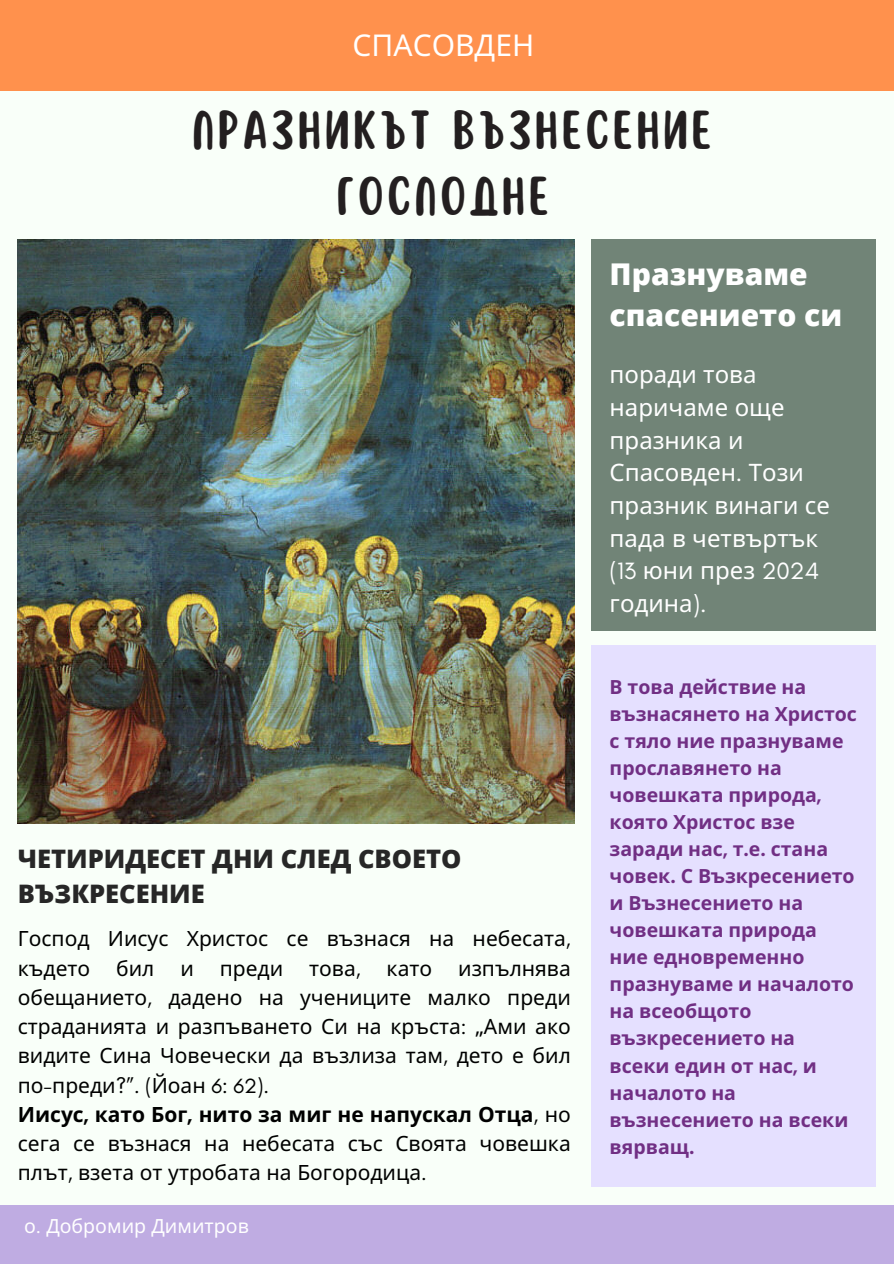
<style>
.page{position:relative;width:894px;height:1264px;background:#fff}
.page>*{position:absolute;margin:0;border:0;box-sizing:border-box;transform-origin:0 0}
.t1{font:48px/66.3px "Scripter";letter-spacing:.07em;color:#231f20;text-align:center}
.t2{font:800 30px/41.7px "Open Sans";color:#fff}
.t3{font:30px "Noto Sans";color:#fff}
.t4{font:800 25.5px/34.8px "Open Sans";color:#272727}
.t5{font:24px/32.7px "Noto Sans";color:#fff}
.t6{font:21px/29.2px "Noto Sans";color:#000;text-align:justify}
.t7{font:700 19.5px/27px "Noto Sans";color:#712f84}
.t8{font:19.5px "Noto Sans";color:#fff}
.s1{font-family:"Glacial Indifference"}
.s2{font-weight:700}
.s3{font-family:"Glacial Indifference";font-weight:700}
</style>
<div class="page">
<div style="left:0;top:0;width:893px;height:1263px;background:#f9fff9"></div>
<img style="left:18px;top:240px;width:556px;height:583px">
<div style="left:0;top:0;width:893px;height:91px;background:#ff914d"></div>
<div style="left:0;top:1205px;width:893px;height:58px;background:#bface2"></div>
<div style="left:591px;top:240px;width:284px;height:391px;background:#718477"></div>
<div style="left:591px;top:645px;width:284px;height:541px;background:#e5e0ff"></div>
<h3 class="t3" style="left:352px;top:24px;width:183px">СПАСОВДЕН</h3>
<h1 class="t1" style="left:192px;top:98px;width:521px">ПРАЗНИКЪТ ВЪЗНЕСЕНИЕ<br>ГОСПОДНЕ</h1>
<h2 class="t2" style="left:609px;top:252px;width:234px">Празнуваме спасението си</h2>
<p class="t4" style="left:18px;top:840px;width:445px">ЧЕТИРИДЕСЕТ ДНИ СЛЕД СВОЕТО<br>ВЪЗКРЕСЕНИЕ</p>
<h2 class="t6" style="left:18px;top:923px;width:554px">Господ Иисус Христос се възнася на небесата<span class="s1">, </span>където бил и преди това<span class="s1">,</span> като изпълнява обещанието<span class="s1">,</span> дадено на учениците малко преди страданията и разпъването Си на кръста<span class="s1">:</span> „Ами ако видите Сина Човечески да възлиза там<span class="s1">,</span> дето е бил по<span class="s1">-</span>преди<span class="s1">?”. (</span>Йоан <span class="s1">6: 62).</span></h2>
<h1 class="t6" style="left:18px;top:1099px;width:554px"><span class="s2">Иисус</span><span class="s3">,</span> <span class="s2">като Бог</span><span class="s3">,</span> <span class="s2">нито за миг не напускал Отца</span><span class="s1">,</span> но сега се възнася на небесата със Своята човешка плът<span class="s1">,</span> взета от утробата на Богородица<span class="s1">.</span></h1>
<p class="t8" style="left:24px;top:1211px;width:226px">о<span class="s1">.</span> Добромир Димитров</p>
<h4 class="t5" style="left:609px;top:358px;width:222px">поради това наричаме още празника и<br>Спасовден<span class="s1">.</span> Този празник винаги се пада в четвъртък <span class="s1">(13</span> юни през <span class="s1">2024 </span>година<span class="s1">).</span></h4>
<h5 class="t7" style="left:609px;top:673px;width:249px">В това действие на възнасянето на Христос с тяло ние празнуваме прославянето на човешката природа<span class="s1">, </span>която Христос взе заради нас<span class="s1">,</span> т<span class="s1">.</span>е<span class="s1">.</span> стана човек<span class="s1">.</span> С Възкресението и Възнесението на човешката природа ние едновременно празнуваме и началото на всеобщото възкресението на всеки един от нас<span class="s1">,</span> и началото на възнесението на всеки вярващ<span class="s1">.</span></h5>
</div>
